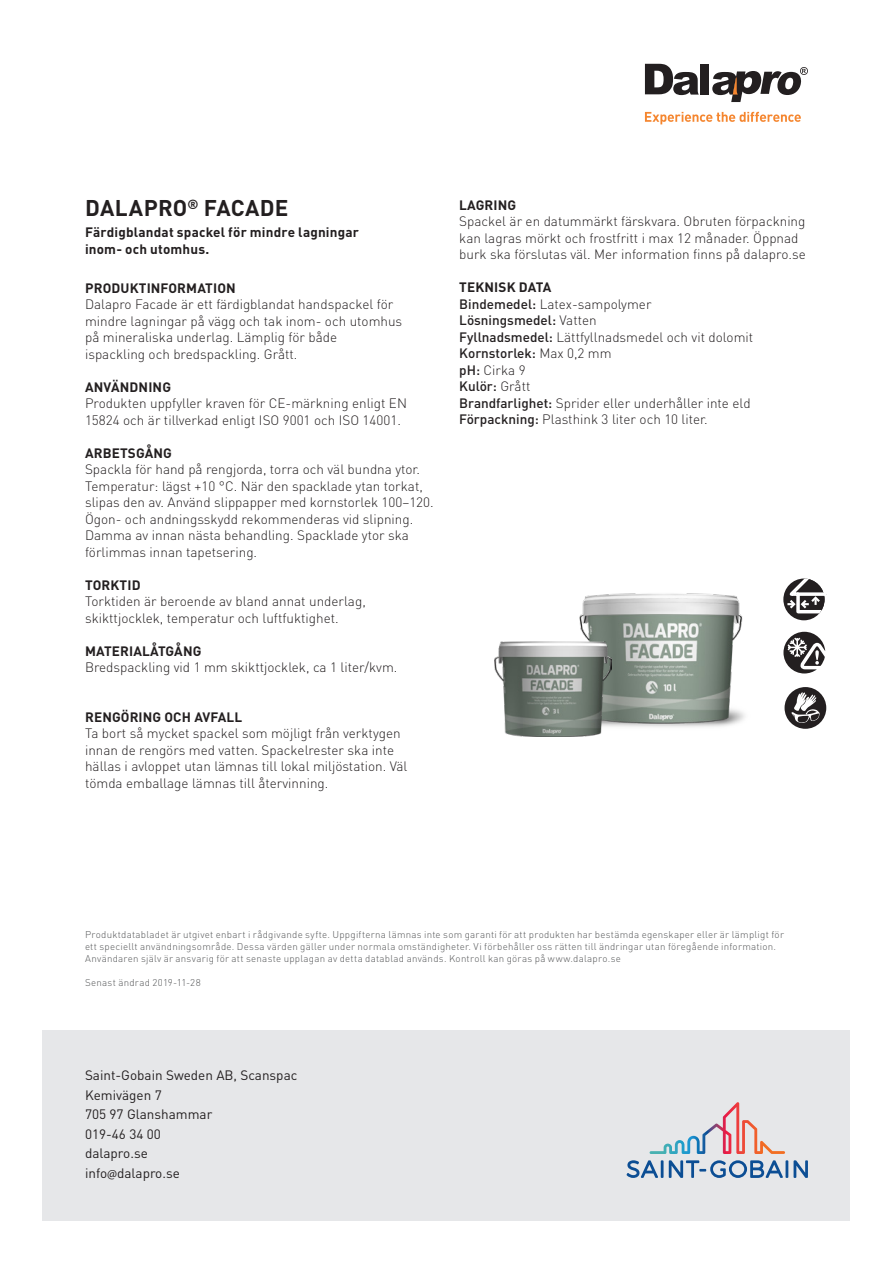
<style>
.page{position:relative;width:893px;height:1263px;background:#fff}
.page>*{position:absolute;margin:0;border:0;box-sizing:border-box;transform-origin:0 0}
.Underrubrik{font:700 22.5px "DIN Pro";letter-spacing:.01em;color:#231f20}
.Bröd{font:300 13.5px/16.5px "DIN Pro";color:#231f20}
.Underrubrik-2{font:700 13.5px "DIN Pro";letter-spacing:.01em;color:#231f20}
.Text{font:13.5px "DIN Pro";color:#231f20}
.Bröd-2{font:700 13.5px/16.5px "DIN Pro";letter-spacing:.01em;color:#231f20}
.Bröd-3{font:500 13.5px "DIN Pro";color:#231f20}
.Bröd-4{font:300 9.75px/12px "DIN Pro";letter-spacing:.025em;color:#545557}
.s1{font-weight:500}
.s2{font-weight:300}
.s3{font-family:"Myriad Pro"}
</style>
<div class="page">
<div style="left:43px;top:1029px;width:807px;height:191px;background:#e6e7e9"></div>
<svg style="left:627px;top:1160px;width:36px;height:18px"></svg>
<svg style="left:669px;top:1160px;width:114px;height:18px"></svg>
<hr style="left:785px;top:1160px;width:3px;height:18px;background:#0c4e94">
<svg style="left:794px;top:1160px;width:14px;height:18px"></svg>
<svg style="left:650px;top:1102px;width:135px;height:52px"></svg>
<svg style="left:645px;top:112px;width:156px;height:12px"></svg>
<svg style="left:645px;top:64px;width:54px;height:31px"></svg>
<div style="left:701px;top:64px;width:8px;height:31px;background:#231f20"></div>
<svg style="left:712px;top:67px;width:96px;height:35px"></svg>
<svg style="left:783px;top:632px;width:42px;height:41px"></svg>
<svg style="left:784px;top:687px;width:42px;height:42px"></svg>
<img style="left:574px;top:593px;width:171px;height:134px">
<img style="left:494px;top:642px;width:117px;height:94px">
<div style="left:783px;top:578px;width:41px;height:42px;background:#231f20;border-radius:50%"></div>
<svg style="left:783px;top:578px;width:41px;height:37px"></svg>
<p class="Underrubrik" style="left:85px;top:193px;width:205px">DALAPRO<sup>®</sup> FACADE</p>
<p class="Bröd-2" style="left:85px;top:224px;width:275px">Färdigblandat spackel för mindre lagningar inom- och utomhus.</p>
<p class="Underrubrik-2" style="left:85px;top:279px;width:152px">PRODUKTINFORMATION</p>
<p class="Bröd" style="left:85px;top:295px;width:310px">Dalapro Facade är ett färdigblandat handspackel för</p>
<p class="Bröd" style="left:85px;top:312px;width:319px">mindre lagningar på vägg och tak inom- och utomhus</p>
<p class="Bröd" style="left:85px;top:328px;width:254px">på mineraliska underlag. Lämplig för både ispackling och bredspackling. Grått.</p>
<p class="Underrubrik-2" style="left:85px;top:378px;width:87px">ANVÄNDNING</p>
<p class="Bröd" style="left:85px;top:394px;width:323px">Produkten uppfyller kraven för CE-märkning enligt EN<br>15824 och är tillverkad enligt ISO 9001 och ISO 14001.</p>
<p class="Underrubrik-2" style="left:85px;top:444px;width:88px">ARBETSGÅNG</p>
<p class="Bröd" style="left:85px;top:460px;width:350px">Spackla för hand på rengjorda, torra och väl bundna ytor.<br>Temperatur: lägst +10 °C. När den spacklade ytan torkat, slipas den av. Använd slippapper med kornstorlek 100–120.</p>
<p class="Bröd" style="left:85px;top:510px;width:330px">Ögon- och andningsskydd rekommenderas vid slipning.</p>
<p class="Bröd" style="left:85px;top:526px;width:325px">Damma av innan nästa behandling. Spacklade ytor ska förlimmas innan tapetsering.</p>
<p class="Underrubrik-2" style="left:85px;top:576px;width:57px">TORKTID</p>
<p class="Bröd" style="left:85px;top:592px;width:282px">Torktiden är beroende av bland annat underlag, skikttjocklek, temperatur och luftfuktighet.</p>
<p class="Underrubrik-2" style="left:85px;top:642px;width:118px">MATERIALÅTGÅNG</p>
<p class="Bröd" style="left:85px;top:658px;width:314px">Bredspackling vid 1 mm skikttjocklek, ca 1 liter/kvm.</p>
<p class="Underrubrik-2" style="left:85px;top:708px;width:159px">RENGÖRING OCH AVFALL</p>
<p class="Bröd" style="left:85px;top:724px;width:324px">Ta bort så mycket spackel som möjligt från verktygen innan de rengörs med vatten. Spackelrester ska inte hällas i avloppet utan lämnas till lokal miljöstation. Väl tömda emballage lämnas till återvinning.</p>
<p class="Underrubrik-2" style="left:459px;top:195px;width:58px">LAGRING</p>
<p class="Bröd" style="left:459px;top:212px;width:348px">Spackel är en datummärkt färskvara. Obruten förpackning kan lagras mörkt och frostfritt i max 12 månader. Öppnad burk ska förslutas väl. Mer information finns på dalapro.se</p>
<p class="Underrubrik-2" style="left:459px;top:278px;width:94px">TEKNISK DATA</p>
<p class="Bröd" style="left:459px;top:295px;width:194px"><span class="s1">Bindemedel:</span> Latex-sampolymer</p>
<p class="Bröd-3" style="left:459px;top:311px;width:139px">Lösningsmedel: <span class="s2">Vatten</span></p>
<p class="Bröd" style="left:459px;top:328px;width:295px"><span class="s1">Fyllnadsmedel:</span> Lättfyllnadsmedel och vit dolomit</p>
<p class="Bröd-3" style="left:459px;top:344px;width:154px">Kornstorlek: <span class="s2">Max 0,2 mm</span></p>
<p class="Bröd" style="left:459px;top:361px;width:68px"><span class="s1">pH:</span> Cirka 9</p>
<p class="Bröd-3" style="left:459px;top:377px;width:73px">Kulör: <span class="s2">Grått</span></p>
<p class="Bröd" style="left:459px;top:394px;width:293px"><span class="s1">Brandfarlighet:</span> Sprider eller underhåller inte eld</p>
<p class="Bröd" style="left:459px;top:410px;width:250px"><span class="s1">Förpackning:</span> Plasthink 3 liter och 10 liter.</p>
<p class="Bröd-4" style="left:85px;top:928px;width:700px">Produktdatabladet är utgivet enbart i rådgivande syfte. Uppgifterna lämnas inte som garanti för att produkten har bestämda egenskaper eller är lämpligt för ett speciellt användningsområde. Dessa värden gäller under normala omständigheter. Vi förbehåller oss rätten till ändringar utan föregående information.<br>Användaren själv är ansvarig för att senaste upplagan av detta datablad används. Kontroll kan göras på www.dalapro.se</p>
<p class="Bröd-4" style="left:85px;top:976px;width:117px">Senast ändrad 2019-11-28</p>
<p class="Text" style="left:85px;top:1066px;width:214px">Saint-Gobain Sweden AB, Scanspac</p>
<p class="Text" style="left:85px;top:1086px;width:78px">Kemivägen 7</p>
<p class="Text" style="left:85px;top:1105px;width:129px">705 97 Glanshammar</p>
<p class="Text" style="left:85px;top:1125px;width:77px">019-46 34 00</p>
<p class="Text" style="left:85px;top:1144px;width:64px">dalapro.se</p>
<p class="Text" style="left:85px;top:1164px;width:96px">info<span class="s3">@</span>dalapro.se</p>
</div>
